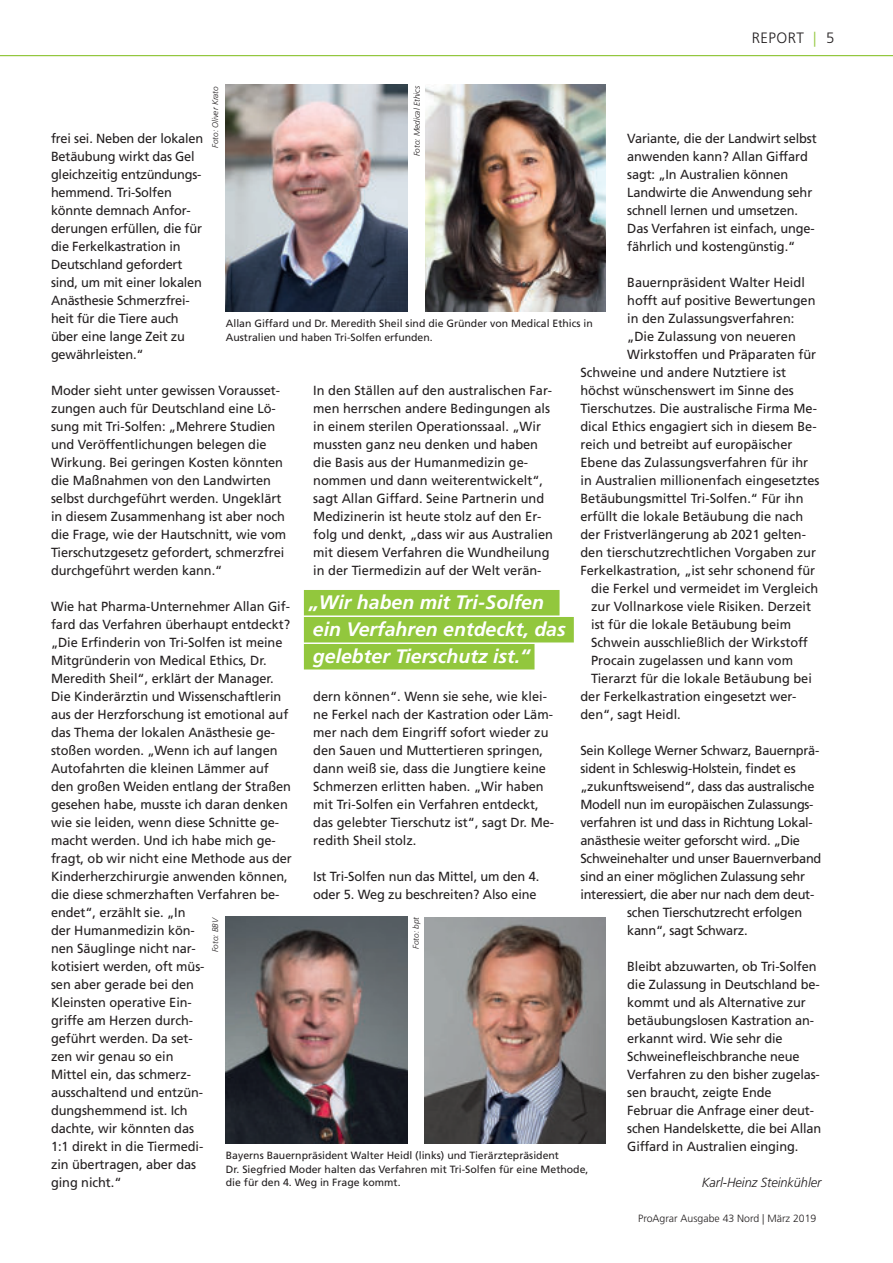
<style>
.page{position:relative;width:893px;height:1263px;background:#fff}
.page>*{position:absolute;margin:0;border:0;box-sizing:border-box;transform-origin:0 0}
.t1{font:italic 700 19.5px/27px "Frutiger LT";color:#fff}
.t2{font:300 15px "Frutiger LT";letter-spacing:.03em;color:#231f20}
.t3{font:300 15px "Frutiger LT";color:#92c73d}
.t4{font:13.2px/18px "Frutiger LT";letter-spacing:-.005em;color:#231f20}
.t5{font:italic 300 13.2px "Frutiger LT";letter-spacing:-.005em;color:#231f20}
.t6{font:10.5px/13.5px "Frutiger LT";color:#231f20}
.t7{font:300 10.5px "Frutiger LT";color:#231f20}
.t8{font:italic 300 8.25px "Frutiger LT";color:#231f20}
.s1{color:#231f20}
</style>
<div class="page">
<img style="left:226px;top:85px;width:182px;height:226px">
<img style="left:226px;top:917px;width:182px;height:226px">
<img style="left:425px;top:85px;width:181px;height:226px">
<img style="left:424px;top:917px;width:182px;height:227px">
<div style="left:304px;top:590px;width:256px;height:25px;background:#92c73d"></div>
<div style="left:304px;top:617px;width:270px;height:25px;background:#92c73d"></div>
<div style="left:304px;top:644px;width:230px;height:25px;background:#92c73d"></div>
<hr style="left:0;top:55px;width:893px;height:1px;background:#92c73d">
<p class="t2" style="left:752px;top:30px;width:54px">REPORT</p>
<p class="t3" style="left:813px;top:30px;width:23px">| <span class="s1">5</span></p>
<p class="t8" style="left:413px;top:156px;width:72px;rotate:-90deg">Foto: Medical Ethics</p>
<p class="t8" style="left:212px;top:148px;width:63px;rotate:-90deg">Foto: Oliver Krato</p>
<p class="t4" style="left:51px;top:130px;width:154px">frei sei. Neben der lokalen<br>Betäubung wirkt das Gel gleichzeitig entzündungs&shy;hemmend. Tri-Solfen könnte demnach Anfor&shy;derungen erfüllen, die für die Ferkelkastration in<br>Deutschland gefordert sind, um mit einer lokalen<br>Anästhesie Schmerzfrei&shy;heit für die Tiere auch über eine lange Zeit zu gewährleisten.“</p>
<p class="t4" style="left:51px;top:382px;width:237px">Moder sieht unter gewissen Vorausset&shy;zungen auch für Deutschland eine Lö&shy;sung mit Tri-Solfen: „Mehrere Studien und Veröffentlichungen belegen die Wirkung. Bei geringen Kosten könnten die Maßnahmen von den Landwirten selbst durchgeführt werden. Ungeklärt in diesem Zusammenhang ist aber noch die Frage, wie der Hautschnitt, wie vom Tierschutzgesetz gefordert, schmerzfrei durchgeführt werden kann.“</p>
<p class="t4" style="left:51px;top:598px;width:242px">Wie hat Pharma-Unternehmer Allan Gif&shy;fard das Verfahren überhaupt entdeckt? „Die Erfinderin von Tri-Solfen ist meine<br>Mitgründerin von Medical Ethics, Dr.<br>Meredith Sheil“, erklärt der Manager.<br>Die Kinderärztin und Wissenschaftlerin aus der Herzforschung ist emotional auf das Thema der lokalen Anästhesie ge&shy;stoßen worden. „Wenn ich auf langen<br>Autofahrten die kleinen Lämmer auf den großen Weiden entlang der Straßen gesehen habe, musste ich daran denken wie sie leiden, wenn diese Schnitte ge&shy;macht werden. Und ich habe mich ge&shy;fragt, ob wir nicht eine Methode aus der<br>Kinderherzchirurgie anwenden können, die diese schmerzhaften Verfahren be&shy;endet“, erzählt sie. „In<br>der Humanmedizin kön-<br>nen Säuglinge nicht nar-<br>kotisiert werden, oft müs-<br>sen aber gerade bei den<br>Kleinsten operative Ein-<br>griffe am Herzen durch-<br>geführt werden. Da set-<br>zen wir genau so ein<br>Mittel ein, das schmerz-<br>ausschaltend und entzün&shy;dungshemmend ist. Ich<br>dachte, wir könnten das<br>1:1 direkt in die Tiermedi-<br>zin übertragen, aber das<br>ging nicht.“</p>
<p class="t4" style="left:627px;top:130px;width:191px">Variante, die der Landwirt selbst anwenden kann? Allan Giffard sagt: „In Australien können<br>Landwirte die Anwendung sehr schnell lernen und umsetzen.<br>Das Verfahren ist einfach, unge&shy;fährlich und kostengünstig.“</p>
<p class="t4" style="left:627px;top:274px;width:179px">Bauernpräsident Walter Heidl</p>
<p class="t4" style="left:627px;top:292px;width:190px">hofft auf positive Bewertungen</p>
<p class="t4" style="left:627px;top:310px;width:169px">in den Zulassungsverfahren:</p>
<p class="t4" style="left:627px;top:328px;width:170px">„Die Zulassung von neueren</p>
<p class="t4" style="left:627px;top:346px;width:191px">Wirkstoffen und Präparaten für</p>
<p class="t4" style="left:580px;top:364px;width:207px">Schweine und andere Nutztiere ist</p>
<p class="t4" style="left:580px;top:382px;width:215px">höchst wünschenswert im Sinne des</p>
<p class="t4" style="left:580px;top:400px;width:238px">Tierschutzes. Die australische Firma Me-</p>
<p class="t4" style="left:580px;top:418px;width:238px">dical Ethics engagiert sich in diesem Be-</p>
<p class="t4" style="left:580px;top:436px;width:214px">reich und betreibt auf europäischer</p>
<p class="t4" style="left:580px;top:454px;width:229px">Ebene das Zulassungsverfahren für ihr</p>
<p class="t4" style="left:580px;top:472px;width:241px">in Australien millionenfach eingesetztes</p>
<p class="t4" style="left:580px;top:490px;width:225px">Betäubungsmittel Tri-Solfen.“ Für ihn</p>
<p class="t4" style="left:580px;top:508px;width:224px">erfüllt die lokale Betäubung die nach</p>
<p class="t4" style="left:580px;top:526px;width:227px">der Fristverlängerung ab 2021 gelten-</p>
<p class="t4" style="left:580px;top:544px;width:237px">den tierschutzrechtlichen Vorgaben zur</p>
<p class="t4" style="left:580px;top:562px;width:236px">Ferkelkastration, „ist sehr schonend für</p>
<p class="t4" style="left:591px;top:580px;width:229px">die Ferkel und vermeidet im Vergleich</p>
<p class="t4" style="left:591px;top:598px;width:221px">zur Vollnarkose viele Risiken. Derzeit</p>
<p class="t4" style="left:591px;top:616px;width:201px">ist für die lokale Betäubung beim</p>
<p class="t4" style="left:591px;top:634px;width:218px">Schwein ausschließlich der Wirkstoff</p>
<p class="t4" style="left:591px;top:652px;width:204px">Procain zugelassen und kann vom</p>
<p class="t4" style="left:591px;top:670px;width:222px">Tierarzt für die lokale Betäubung bei</p>
<p class="t4" style="left:580px;top:688px;width:218px">der Ferkelkastration eingesetzt wer-</p>
<p class="t4" style="left:580px;top:706px;width:102px">den“, sagt Heidl.</p>
<p class="t4" style="left:580px;top:742px;width:240px">Sein Kollege Werner Schwarz, Bauernprä-</p>
<p class="t4" style="left:580px;top:760px;width:217px">sident in Schleswig-Holstein, findet es</p>
<p class="t4" style="left:580px;top:778px;width:236px">„zukunftsweisend“, dass das australische</p>
<p class="t4" style="left:580px;top:796px;width:235px">Modell nun im europäischen Zulassungs-</p>
<p class="t4" style="left:580px;top:814px;width:234px">verfahren ist und dass in Richtung Lokal-</p>
<p class="t4" style="left:580px;top:832px;width:221px">anästhesie weiter geforscht wird. „Die</p>
<p class="t4" style="left:580px;top:850px;width:242px">Schweinehalter und unser Bauernverband</p>
<p class="t4" style="left:580px;top:868px;width:226px">sind an einer möglichen Zulassung sehr</p>
<p class="t4" style="left:580px;top:886px;width:235px">interessiert, die aber nur nach dem deut-</p>
<p class="t4" style="left:627px;top:904px;width:176px">schen Tierschutzrecht erfolgen</p>
<p class="t4" style="left:627px;top:922px;width:122px">kann“, sagt Schwarz.</p>
<p class="t4" style="left:627px;top:958px;width:196px">Bleibt abzuwarten, ob Tri-Solfen die Zulassung in Deutschland be&shy;kommt und als Alternative zur betäubungslosen Kastration an&shy;erkannt wird. Wie sehr die<br>Schweinefleischbranche neue<br>Verfahren zu den bisher zugelas&shy;sen braucht, zeigte Ende<br>Februar die Anfrage einer deut&shy;schen Handelskette, die bei Allan<br>Giffard in Australien einging.</p>
<p class="t5" style="left:702px;top:1177px;width:121px">Karl-Heinz Steinkühler</p>
<p class="t6" style="left:226px;top:317px;width:369px">Allan Giffard und Dr. Meredith Sheil sind die Gründer von Medical Ethics in<br>Australien und haben Tri-Solfen erfunden.</p>
<p class="t4" style="left:313px;top:382px;width:241px">In den Ställen auf den australischen Far&shy;men herrschen andere Bedingungen als in einem sterilen Operationssaal. „Wir mussten ganz neu denken und haben die Basis aus der Humanmedizin ge&shy;nommen und dann weiterentwickelt“, sagt Allan Giffard. Seine Partnerin und Medizinerin ist heute stolz auf den Er&shy;folg und denkt, „dass wir aus Australien mit diesem Verfahren die Wundheilung in der Tiermedizin auf der Welt verän-</p>
<h1 class="t1" style="left:309px;top:590px;width:258px">„Wir haben mit Tri-Solfen ein Verfahren entdeckt, das gelebter Tierschutz ist.“</h1>
<p class="t4" style="left:313px;top:688px;width:242px">dern können“. Wenn sie sehe, wie klei&shy;ne Ferkel nach der Kastration oder Läm&shy;mer nach dem Eingriff sofort wieder zu den Sauen und Muttertieren springen, dann weiß sie, dass die Jungtiere keine Schmerzen erlitten haben. „Wir haben mit Tri-Solfen ein Verfahren entdeckt, das gelebter Tierschutz ist“, sagt Dr. Me&shy;redith Sheil stolz.</p>
<p class="t4" style="left:313px;top:868px;width:228px">Ist Tri-Solfen nun das Mittel, um den 4. oder 5. Weg zu beschreiten? Also eine</p>
<p class="t8" style="left:412px;top:949px;width:34px;rotate:-90deg">Foto: bpt</p>
<p class="t8" style="left:212px;top:952px;width:37px;rotate:-90deg">Foto: BBV</p>
<p class="t6" style="left:226px;top:1149px;width:364px">Bayerns Bauernpräsident Walter Heidl (links) und Tierärztepräsident<br>Dr. Siegfried Moder halten das Verfahren mit Tri-Solfen für eine Methode, die für den 4. Weg in Frage kommt.</p>
<p class="t7" style="left:638px;top:1214px;width:180px">ProAgrar Ausgabe 43 Nord | März 2019</p>
</div>
